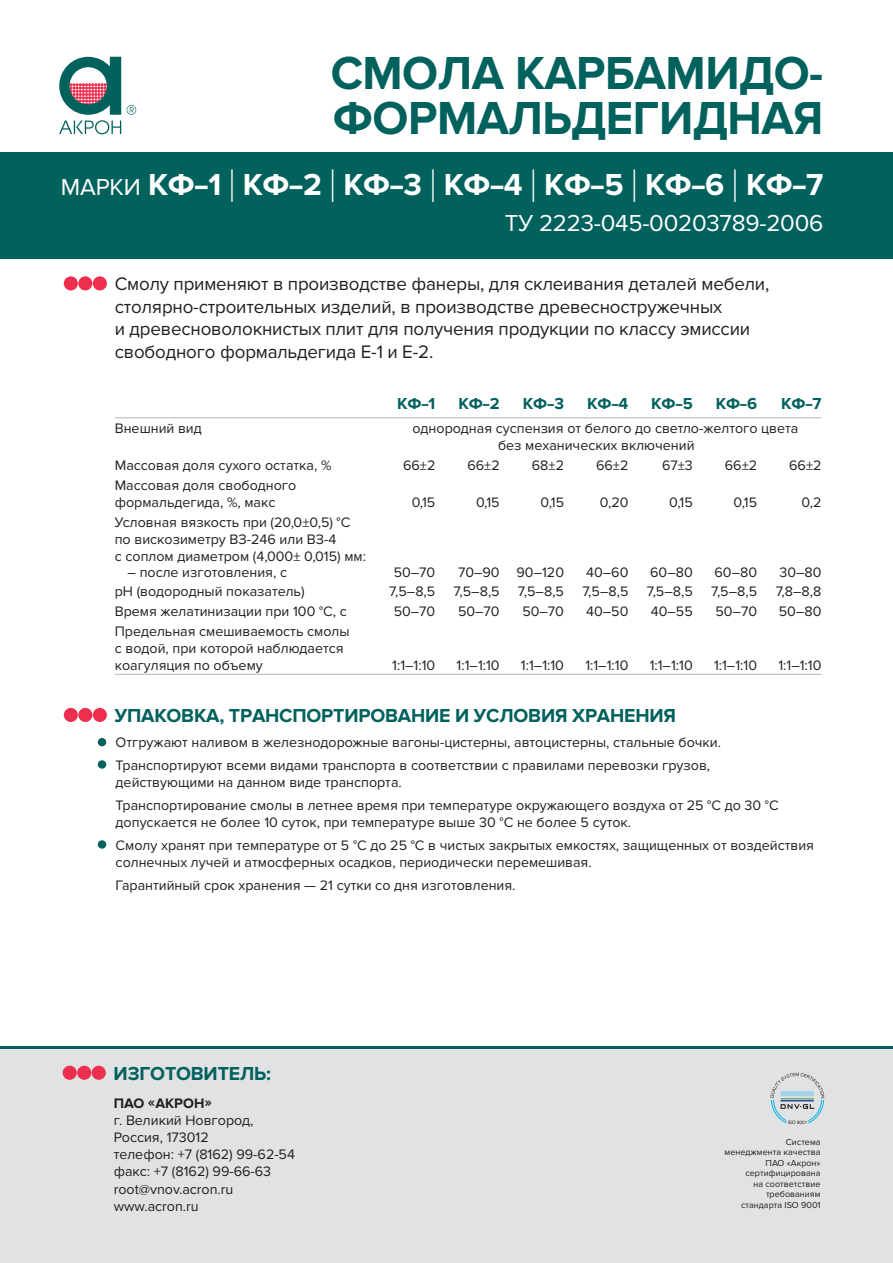
<style>
.page{position:relative;width:893px;height:1263px;background:#fff}
.page>*{position:absolute;margin:0;border:0;box-sizing:border-box;transform-origin:0 0}
.t1{font:700 48px/45px "Proxima Nova";letter-spacing:-.01em;color:#00615d}
.t2{font:700 31.5px "Proxima Nova";letter-spacing:-.01em;color:#fff}
.t3{font:24px "Proxima Nova";letter-spacing:-.01em;color:#fff}
.t4{font:700 19.5px "Proxima Nova";letter-spacing:-.01em;color:#00615d}
.t5{font:18.75px/22.5px "Proxima Nova";letter-spacing:-.01em;color:#231f20}
.t6{font:700 16.5px "Proxima Nova";letter-spacing:-.01em;color:#00615d}
.t7{font:14.25px/17.1px "Proxima Nova";color:#231f20}
.t8{font:700 14.25px "Proxima Nova";color:#231f20}
.t9{font:9px/10.5px "Proxima Nova";color:#231f20;text-align:right}
.s1{font-weight:400;font-size:24px}
.s2{font-weight:300;font-size:46.05px}
</style>
<div class="page">
<svg style="left:59px;top:57px;width:62px;height:77px"></svg>
<svg style="left:127px;top:105px;width:9px;height:10px"></svg>
<div style="left:0;top:1049px;width:893px;height:214px;background:#e1e2e4"></div>
<hr style="left:0;top:1046px;width:893px;height:3px;background:#00615d">
<svg style="left:770px;top:1073px;width:54px;height:51px"></svg>
<hr style="left:780px;top:1100px;width:34px;height:1px;background:#274c9e">
<div style="left:780px;top:1091px;width:34px;height:5px;background:#a2d3eb"></div>
<hr style="left:780px;top:1098px;width:34px;height:1px;background:#67ab44">
<div style="left:92px;top:1066px;width:14px;height:14px;background:#ee2e4e;border-radius:50%"></div>
<div style="left:77px;top:1066px;width:14px;height:14px;background:#ee2e4e;border-radius:50%"></div>
<div style="left:63px;top:1066px;width:14px;height:14px;background:#ee2e4e;border-radius:50%"></div>
<div style="left:0;top:152px;width:893px;height:107px;background:#00615d"></div>
<div style="left:93px;top:276px;width:14px;height:14px;background:#ee2e4e;border-radius:50%"></div>
<div style="left:78px;top:276px;width:14px;height:14px;background:#ee2e4e;border-radius:50%"></div>
<div style="left:64px;top:276px;width:14px;height:14px;background:#ee2e4e;border-radius:50%"></div>
<hr style="left:115px;top:417px;width:256px;height:1px;background:#bcbdc0">
<hr style="left:115px;top:674px;width:256px;height:1px;background:#bcbdc0">
<hr style="left:371px;top:674px;width:64px;height:1px;background:#bcbdc0">
<hr style="left:435px;top:674px;width:65px;height:1px;background:#bcbdc0">
<hr style="left:500px;top:674px;width:64px;height:1px;background:#bcbdc0">
<hr style="left:564px;top:674px;width:64px;height:1px;background:#bcbdc0">
<hr style="left:628px;top:674px;width:65px;height:1px;background:#bcbdc0">
<hr style="left:693px;top:674px;width:64px;height:1px;background:#bcbdc0">
<hr style="left:757px;top:674px;width:64px;height:1px;background:#bcbdc0">
<hr style="left:371px;top:417px;width:64px;height:1px;background:#bcbdc0">
<hr style="left:435px;top:417px;width:65px;height:1px;background:#bcbdc0">
<hr style="left:500px;top:417px;width:64px;height:1px;background:#bcbdc0">
<hr style="left:564px;top:417px;width:64px;height:1px;background:#bcbdc0">
<hr style="left:628px;top:417px;width:65px;height:1px;background:#bcbdc0">
<hr style="left:693px;top:417px;width:64px;height:1px;background:#bcbdc0">
<hr style="left:757px;top:417px;width:64px;height:1px;background:#bcbdc0">
<div style="left:93px;top:708px;width:14px;height:14px;background:#ee2e4e;border-radius:50%"></div>
<div style="left:78px;top:708px;width:14px;height:14px;background:#ee2e4e;border-radius:50%"></div>
<div style="left:64px;top:708px;width:14px;height:14px;background:#ee2e4e;border-radius:50%"></div>
<div style="left:98px;top:738px;width:8px;height:8px;background:#00615d;border-radius:50%"></div>
<div style="left:98px;top:760px;width:8px;height:9px;background:#00615d;border-radius:50%"></div>
<div style="left:98px;top:840px;width:8px;height:9px;background:#00615d;border-radius:50%"></div>
<h1 class="t1" style="left:331px;top:52px;width:494px">СМОЛА КАРБАМИДО--<br>ФОРМАЛЬДЕГИДНАЯ</h1>
<h2 class="t2" style="left:61px;top:167px;width:764px"><span class="s1">МАРКИ</span> КФ–1 <span class="s2">|</span> КФ–2 <span class="s2">|</span> КФ–3 <span class="s2">|</span> КФ–4 <span class="s2">|</span> КФ–5 <span class="s2">|</span> КФ–6 <span class="s2">|</span> КФ–7</h2>
<h3 class="t3" style="left:505px;top:210px;width:320px">ТУ 2223-045-00203789-2006</h3>
<p class="t5" style="left:115px;top:273px;width:656px">Смолу применяют в производстве фанеры, для склеивания деталей мебели, столярно-строительных изделий, в производстве древесностружечных<br>и древесноволокнистых плит для получения продукции по классу эмиссии свободного формальдегида Е-1 и Е-2.</p>
<p class="t6" style="left:397px;top:394px;width:40px">КФ–1</p>
<p class="t6" style="left:458px;top:394px;width:43px">КФ–2</p>
<p class="t6" style="left:523px;top:394px;width:43px">КФ–3</p>
<p class="t6" style="left:587px;top:394px;width:43px">КФ–4</p>
<p class="t6" style="left:651px;top:394px;width:43px">КФ–5</p>
<p class="t6" style="left:716px;top:394px;width:43px">КФ–6</p>
<p class="t6" style="left:781px;top:394px;width:42px">КФ–7</p>
<p class="t7" style="left:115px;top:420px;width:89px">Внешний вид</p>
<p class="t7" style="left:498px;top:420px;width:302px;text-indent:-86px">однородная суспензия от белого до светло-желтого цвета без механических включений</p>
<p class="t7" style="left:115px;top:457px;width:218px">Массовая доля сухого остатка, %</p>
<p class="t7" style="left:403px;top:457px;width:34px">66±2</p>
<p class="t7" style="left:467px;top:457px;width:34px">66±2</p>
<p class="t7" style="left:532px;top:457px;width:34px">68±2</p>
<p class="t7" style="left:596px;top:457px;width:34px">66±2</p>
<p class="t7" style="left:662px;top:457px;width:32px">67±3</p>
<p class="t7" style="left:725px;top:457px;width:34px">66±2</p>
<p class="t7" style="left:789px;top:457px;width:34px">66±2</p>
<p class="t7" style="left:115px;top:477px;width:183px">Массовая доля свободного формальдегида, %, макс</p>
<p class="t7" style="left:412px;top:494px;width:25px">0,15</p>
<p class="t7" style="left:476px;top:494px;width:25px">0,15</p>
<p class="t7" style="left:540px;top:494px;width:25px">0,15</p>
<p class="t7" style="left:600px;top:494px;width:30px">0,20</p>
<p class="t7" style="left:669px;top:494px;width:25px">0,15</p>
<p class="t7" style="left:733px;top:494px;width:25px">0,15</p>
<p class="t7" style="left:802px;top:494px;width:21px">0,2</p>
<p class="t7" style="left:115px;top:514px;width:253px">Условная вязкость при (20,0±0,5) °С по вискозиметру ВЗ-246 или ВЗ-4<br>с соплом диаметром (4,000± 0,015) мм:</p>
<p class="t7" style="left:128px;top:563px;width:161px">– после изготовления, с</p>
<p class="t7" style="left:394px;top:563px;width:43px">50–70</p>
<p class="t7" style="left:458px;top:563px;width:108px">70–90 90–120</p>
<p class="t7" style="left:586px;top:563px;width:44px">40–60</p>
<p class="t7" style="left:650px;top:563px;width:44px">60–80</p>
<p class="t7" style="left:714px;top:563px;width:44px">60–80</p>
<p class="t7" style="left:779px;top:563px;width:44px">30–80</p>
<p class="t7" style="left:115px;top:583px;width:191px">pH (водородный показатель)</p>
<p class="t7" style="left:389px;top:583px;width:48px">7,5–8,5</p>
<p class="t7" style="left:454px;top:583px;width:48px">7,5–8,5</p>
<p class="t7" style="left:518px;top:583px;width:48px">7,5–8,5</p>
<p class="t7" style="left:582px;top:583px;width:48px">7,5–8,5</p>
<p class="t7" style="left:647px;top:583px;width:48px">7,5–8,5</p>
<p class="t7" style="left:711px;top:583px;width:48px">7,5–8,5</p>
<p class="t7" style="left:776px;top:583px;width:47px">7,8–8,8</p>
<p class="t7" style="left:115px;top:603px;width:234px">Время желатинизации при 100 °С, с</p>
<p class="t7" style="left:394px;top:603px;width:43px">50–70</p>
<p class="t7" style="left:458px;top:603px;width:43px">50–70</p>
<p class="t7" style="left:522px;top:603px;width:43px">50–70</p>
<p class="t7" style="left:586px;top:603px;width:44px">40–50</p>
<p class="t7" style="left:651px;top:603px;width:43px">40–55</p>
<p class="t7" style="left:715px;top:603px;width:43px">50–70</p>
<p class="t7" style="left:779px;top:603px;width:44px">50–80</p>
<p class="t7" style="left:115px;top:623px;width:236px">Предельная смешиваемость смолы с водой, при которой наблюдается коагуляция по объему</p>
<p class="t7" style="left:392px;top:657px;width:45px">1:1–1:10</p>
<p class="t7" style="left:457px;top:657px;width:45px">1:1–1:10</p>
<p class="t7" style="left:521px;top:657px;width:45px">1:1–1:10</p>
<p class="t7" style="left:585px;top:657px;width:45px">1:1–1:10</p>
<p class="t7" style="left:650px;top:657px;width:45px">1:1–1:10</p>
<p class="t7" style="left:714px;top:657px;width:45px">1:1–1:10</p>
<p class="t7" style="left:778px;top:657px;width:45px">1:1–1:10</p>
<h3 class="t4" style="left:115px;top:704px;width:563px">УПАКОВКА, ТРАНСПОРТИРОВАНИЕ И УСЛОВИЯ ХРАНЕНИЯ</h3>
<p class="t7" style="left:116px;top:731px;width:607px;line-height:22.4px">Отгружают наливом в железнодорожные вагоны-цистерны, автоцистерны, стальные бочки.<br>Транспортируют всеми видами транспорта в соответствии с правилами перевозки грузов,</p>
<p class="t7" style="left:116px;top:770px;width:664px;line-height:23.5px">действующими на данном виде транспорта.<br>Транспортирование смолы в летнее время при температуре окружающего воздуха от 25 °С до 30 °С</p>
<p class="t7" style="left:116px;top:811px;width:700px;line-height:22.4px">допускается не более 10 суток, при температуре выше 30 °С не более 5 суток.<br>Смолу хранят при температуре от 5 °С до 25 °С в чистых закрытых емкостях, защищенных от воздействия</p>
<p class="t7" style="left:116px;top:850px;width:478px;line-height:23.5px">солнечных лучей и атмосферных осадков, периодически перемешивая.<br>Гарантийный срок хранения — 21 сутки со дня изготовления.</p>
<h3 class="t4" style="left:114px;top:1062px;width:159px">ИЗГОТОВИТЕЛЬ:</h3>
<p class="t8" style="left:114px;top:1095px;width:100px">ПАО «АКРОН»</p>
<p class="t7" style="left:114px;top:1112px;width:183px">г. Великий Новгород,<br>Россия, 173012<br>телефон: +7 (8162) 99-62-54 факс: +7 (8162) 99-66-63 root@vnov.acron.ru www.acron.ru</p>
<p class="t9" style="left:725px;top:1136px;width:97px">Система<br>менеджмента качества<br>ПАО «Акрон» сертифицирована<br>на соответствие требованиям стандарта ISO 9001</p>
</div>
